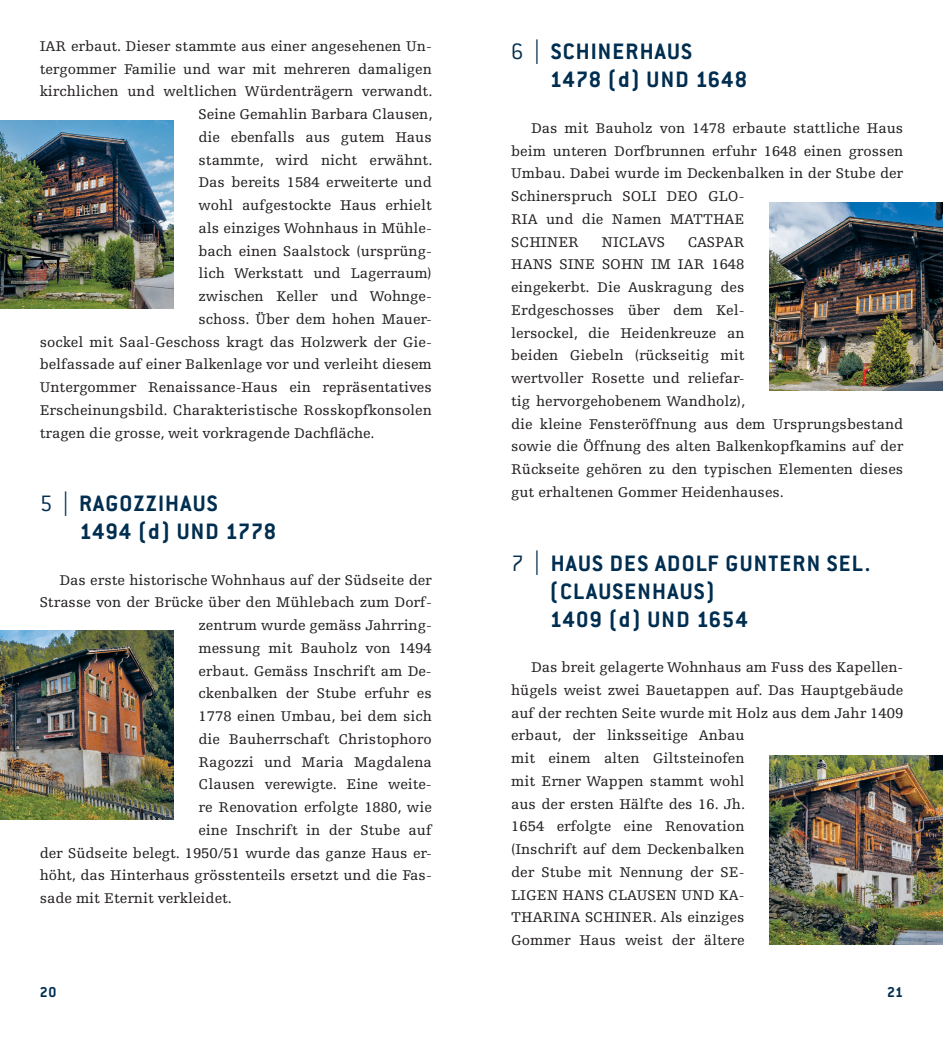
<style>
.page{position:relative;width:943px;height:1042px;background:#fff}
.page>*{position:absolute;margin:0;border:0;box-sizing:border-box;transform-origin:0 0}
.t1{font:700 24.5px/28px "Conduit ITC";letter-spacing:.05em;color:#002e50}
.t2{font:700 15.75px "Conduit ITC";color:#002e50}
.t3{font:14.88px/22.8px "Egyptienne F";color:#231f20}
.s1{font-weight:300}
.s2{font-family:"Koz Go Pro";font-weight:800}
</style>
<div class="page">
<img style="left:0;top:120px;width:174px;height:189px">
<img style="left:769px;top:202px;width:174px;height:189px">
<img style="left:769px;top:756px;width:174px;height:188px">
<img style="left:0;top:631px;width:174px;height:188px">
<p class="t3" style="left:40px;top:35px;width:393px">IAR erbaut. Dieser stammte aus einer angesehenen Un-</p>
<p class="t3" style="left:40px;top:57px;width:393px">tergommer Familie und war mit mehreren damaligen</p>
<p class="t3" style="left:40px;top:80px;width:394px">kirchlichen und weltlichen Würdenträgern verwandt.</p>
<p class="t3" style="left:198px;top:103px;width:235px">Seine Gemahlin Barbara Clausen,</p>
<p class="t3" style="left:198px;top:126px;width:235px">die ebenfalls aus gutem Haus</p>
<p class="t3" style="left:198px;top:148px;width:235px">stammte, wird nicht erwähnt.</p>
<p class="t3" style="left:198px;top:171px;width:235px">Das bereits 1584 erweiterte und</p>
<p class="t3" style="left:198px;top:194px;width:235px">wohl aufgestockte Haus erhielt</p>
<p class="t3" style="left:198px;top:217px;width:235px">als einziges Wohnhaus in Mühle-</p>
<p class="t3" style="left:198px;top:239px;width:235px">bach einen Saalstock (ursprüng-</p>
<p class="t3" style="left:198px;top:262px;width:235px">lich Werkstatt und Lagerraum)</p>
<p class="t3" style="left:198px;top:285px;width:235px">zwischen Keller und Wohnge-</p>
<p class="t3" style="left:198px;top:308px;width:235px">schoss. Über dem hohen Mauer-</p>
<p class="t3" style="left:40px;top:330px;width:393px">sockel mit Saal-Geschoss kragt das Holzwerk der Gie-</p>
<p class="t3" style="left:40px;top:353px;width:393px">belfassade auf einer Balkenlage vor und verleiht diesem</p>
<p class="t3" style="left:40px;top:376px;width:393px">Untergommer Renaissance-Haus ein repräsentatives</p>
<p class="t3" style="left:40px;top:399px;width:393px">Erscheinungsbild. Charakteristische Rosskopfkonsolen</p>
<p class="t3" style="left:40px;top:421px;width:336px">tragen die grosse, weit vorkragende Dachfläche.</p>
<h1 class="t1" style="left:79px;top:489px;width:198px;text-indent:-40px"><span class="s1">5</span><span class="s2">｜</span>RAGOZZIHAUS<br>1494 (d) UND 1778</h1>
<p class="t3" style="left:60px;top:569px;width:374px">Das erste historische Wohnhaus auf der Südseite der</p>
<p class="t3" style="left:40px;top:591px;width:393px">Strasse von der Brücke über den Mühlebach zum Dorf-</p>
<p class="t3" style="left:198px;top:614px;width:235px">zentrum wurde gemäss Jahrring-</p>
<p class="t3" style="left:198px;top:637px;width:235px">messung mit Bauholz von 1494</p>
<p class="t3" style="left:198px;top:660px;width:235px">erbaut. Gemäss Inschrift am De-</p>
<p class="t3" style="left:198px;top:682px;width:235px">ckenbalken der Stube erfuhr es</p>
<p class="t3" style="left:198px;top:705px;width:235px">1778 einen Umbau, bei dem sich</p>
<p class="t3" style="left:198px;top:728px;width:235px">die Bauherrschaft Christophoro</p>
<p class="t3" style="left:198px;top:751px;width:235px">Ragozzi und Maria Magdalena</p>
<p class="t3" style="left:198px;top:773px;width:235px">Clausen verewigte. Eine weite-</p>
<p class="t3" style="left:198px;top:796px;width:235px">re Renovation erfolgte 1880, wie</p>
<p class="t3" style="left:198px;top:819px;width:235px">eine Inschrift in der Stube auf</p>
<p class="t3" style="left:40px;top:841px;width:393px">der Südseite belegt. 1950/51 wurde das ganze Haus er-</p>
<p class="t3" style="left:40px;top:864px;width:393px">höht, das Hinterhaus grösstenteils ersetzt und die Fas-</p>
<p class="t3" style="left:40px;top:887px;width:194px">sade mit Eternit verkleidet.</p>
<h1 class="t1" style="left:550px;top:37px;width:199px;text-indent:-39px"><span class="s1">6</span><span class="s2">｜</span>SCHINERHAUS<br>1478 (d) UND 1648</h1>
<p class="t3" style="left:511px;top:117px;width:393px;text-indent:20px">Das mit Bauholz von 1478 erbaute stattliche Haus beim unteren Dorfbrunnen erfuhr 1648 einen grossen Umbau. Dabei wurde im Deckenbalken in der Stube der Schinerspruch SOLI DEO GLO-<br>RIA und die Namen MATTHAE<br>SCHINER</p>
<p class="t3" style="left:511px;top:231px;width:393px;text-indent:176px">CASPAR<br>HANS SINE SOHN IM IAR 1648<br>eingekerbt. Die Auskragung des<br>Erdgeschosses über dem Kel-<br>lersockel, die Heidenkreuze an<br>beiden Giebeln (rückseitig mit<br>wertvoller Rosette und reliefar-<br>tig hervorgehobenem Wandholz),<br>die kleine Fensteröffnung aus dem Ursprungsbestand sowie die Öffnung des alten Balkenkopfkamins auf der Rückseite gehören zu den typischen Elementen dieses gut erhaltenen Gommer Heidenhauses.</p>
<p class="t3" style="left:601px;top:231px;width:65px">NICLAVS</p>
<h1 class="t1" style="left:550px;top:548px;width:322px;text-indent:-39px"><span class="s1">7</span><span class="s2">｜</span>HAUS DES ADOLF GUNTERN SEL. (CLAUSENHAUS)<br>1409 (d) UND 1654</h1>
<p class="t3" style="left:511px;top:656px;width:393px;text-indent:20px">Das breit gelagerte Wohnhaus am Fuss des Kapellen&shy;hügels weist zwei Bauetappen auf. Das Hauptgebäude auf der rechten Seite wurde mit Holz aus dem Jahr 1409 erbaut, der linksseitige Anbau<br>mit einem alten Giltsteinofen<br>mit Erner Wappen stammt wohl<br>aus der ersten Hälfte des 16. Jh.<br>1654 erfolgte eine Renovation<br>(Inschrift auf dem Deckenbalken<br>der Stube mit Nennung der SE-<br>LIGEN HANS CLAUSEN UND KA-<br>THARINA SCHINER. Als einziges<br>Gommer Haus weist der ältere</p>
<p class="t2" style="left:40px;top:983px;width:18px">20</p>
<p class="t2" style="left:887px;top:983px;width:17px">21</p>
</div>
